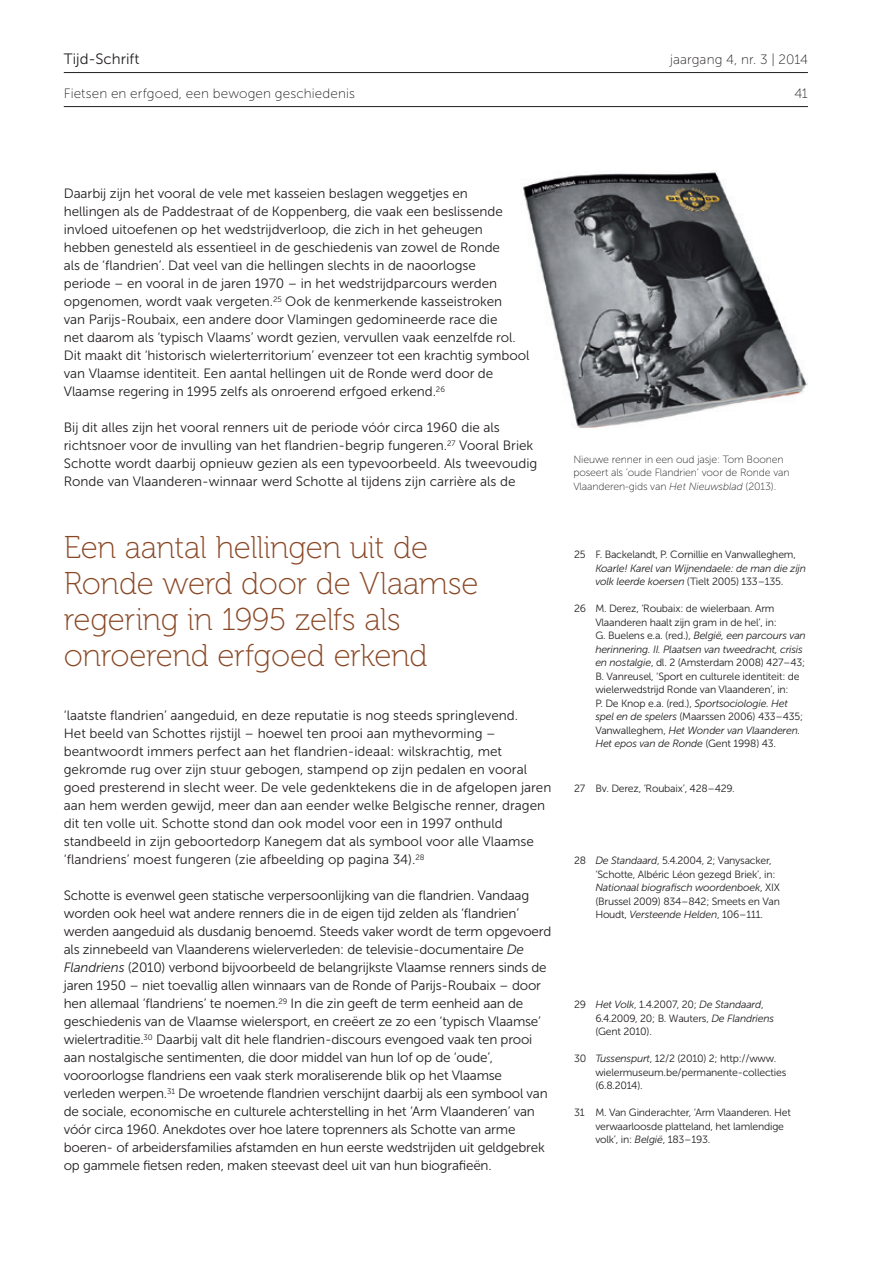
<style>
.page{position:relative;width:893px;height:1263px;background:#fff}
.page>*{position:absolute;margin:0;border:0;box-sizing:border-box;transform-origin:0 0}
.t1{font:31.5px/36px "Museo 100";letter-spacing:-.015em;color:#894724}
.t2{font:15px "Museo Sans 300";letter-spacing:.005em;color:#231f20}
.t3{font:13.5px/18px "Museo Sans 300";letter-spacing:-.005em;color:#231f20}
.t4{font:13.5px "Museo Sans 100";letter-spacing:.01em;color:#231f20}
.t5{font:10.5px/13.5px "Museo Sans 300";letter-spacing:-.02em;color:#231f20}
.t6{font:10.5px/13.5px "Museo Sans 100";letter-spacing:-.01em;color:#231f20}
.t7{font:italic 10.5px/13.5px "Museo Sans 300";letter-spacing:-.02em;color:#231f20}
.s1{font-style:italic}
.s2{font-style:normal}
</style>
<div class="page">
<hr style="left:64px;top:72px;width:744px;height:1px;background:#231f20">
<hr style="left:64px;top:106px;width:744px;height:1px;background:#231f20">
<img style="left:523px;top:170px;width:285px;height:259px">
<p class="t2" style="left:64px;top:51px;width:77px">Tijd-Schrift</p>
<p class="t4" style="left:64px;top:86px;width:293px">Fietsen en erfgoed, een bewogen geschiedenis</p>
<p class="t4" style="left:670px;top:52px;width:139px">jaargang 4, nr. 3 | 2014</p>
<p class="t4" style="left:794px;top:86px;width:15px">41</p>
<p class="t3" style="left:64px;top:184px;width:467px">Daarbij zijn het vooral de vele met kasseien beslagen weggetjes en<br>hellingen als de Paddestraat of de Koppenberg, die vaak een beslissende invloed uitoefenen op het wedstrijdverloop, die zich in het geheugen hebben genesteld als essentieel in de geschiedenis van zowel de Ronde<br>als de ‘flandrien’. Dat veel van die hellingen slechts in de naoorlogse<br>periode – en vooral in de jaren 1970 – in het wedstrijdparcours werden opgenomen, wordt vaak vergeten.<sup>25</sup> Ook de kenmerkende kasseistroken<br>van Parijs-Roubaix, een andere door Vlamingen gedomineerde race die<br>net daarom als ‘typisch Vlaams’ wordt gezien, vervullen vaak eenzelfde rol.<br>Dit maakt dit ‘historisch wielerterritorium’ evenzeer tot een krachtig symbool van Vlaamse identiteit. Een aantal hellingen uit de Ronde werd door de Vlaamse regering in 1995 zelfs als onroerend erfgoed erkend.<sup>26</sup></p>
<p class="t3" style="left:64px;top:418px;width:475px">Bij dit alles zijn het vooral renners uit de periode vóór circa 1960 die als richtsnoer voor de invulling van het flandrien-begrip fungeren.<sup>27</sup> Vooral Briek Schotte wordt daarbij opnieuw gezien als een typevoorbeeld. Als tweevoudig Ronde van Vlaanderen-winnaar werd Schotte al tijdens zijn carrière als de</p>
<h1 class="t1" style="left:64px;top:530px;width:416px">Een aantal hellingen uit de<br>Ronde werd door de Vlaamse regering in 1995 zelfs als onroerend erfgoed erkend</h1>
<p class="t3" style="left:64px;top:706px;width:489px">‘laatste flandrien’ aangeduid, en deze reputatie is nog steeds springlevend.<br>Het beeld van Schottes rijstijl – hoewel ten prooi aan mythevorming – beantwoordt immers perfect aan het flandrien-ideaal: wilskrachtig, met gekromde rug over zijn stuur gebogen, stampend op zijn pedalen en vooral goed presterend in slecht weer. De vele gedenktekens die in de afgelopen jaren aan hem werden gewijd, meer dan aan eender welke Belgische renner, dragen dit ten volle uit. Schotte stond dan ook model voor een in 1997 onthuld standbeeld in zijn geboortedorp Kanegem dat als symbool voor alle Vlaamse ‘flandriens’ moest fungeren (zie afbeelding op pagina 34).<sup>28</sup></p>
<p class="t3" style="left:64px;top:886px;width:489px">Schotte is evenwel geen statische verpersoonlijking van die flandrien. Vandaag worden ook heel wat andere renners die in de eigen tijd zelden als ‘flandrien’ werden aangeduid als dusdanig benoemd. Steeds vaker wordt de term opgevoerd als zinnebeeld van Vlaanderens wielerverleden: de televisie-documentaire <span class="s1">De Flandriens</span> (2010) verbond bijvoorbeeld de belangrijkste Vlaamse renners sinds de jaren 1950 – niet toevallig allen winnaars van de Ronde of Parijs-Roubaix – door hen allemaal ‘flandriens’ te noemen.<sup>29</sup> In die zin geeft de term eenheid aan de geschiedenis van de Vlaamse wielersport, en creëert ze zo een ‘typisch Vlaamse’ wielertraditie.<sup>30</sup> Daarbij valt dit hele flandrien-discours evengoed vaak ten prooi aan nostalgische sentimenten, die door middel van hun lof op de ‘oude’, vooroorlogse flandriens een vaak sterk moraliserende blik op het Vlaamse verleden werpen.<sup>31</sup> De wroetende flandrien verschijnt daarbij als een symbool van de sociale, economische en culturele achterstelling in het ‘Arm Vlaanderen’ van vóór circa 1960. Anekdotes over hoe latere toprenners als Schotte van arme boeren- of arbeidersfamilies afstamden en hun eerste wedstrijden uit geldgebrek op gammele fietsen reden, maken steevast deel uit van hun biografieën.</p>
<p class="t6" style="left:573px;top:452px;width:218px">Nieuwe renner in een oud jasje: Tom Boonen poseert als ‘oude Flandrien’ voor de Ronde van<br>Vlaanderen-gids van <span class="s1">Het Nieuwsblad</span> (2013).</p>
<p class="t5" style="left:574px;top:548px;width:223px">25 F. Backelandt, P. Cornillie en Vanwalleghem,</p>
<p class="t7" style="left:595px;top:561px;width:212px">Koarle! Karel van Wijnendaele: de man die zijn volk leerde koersen <span class="s2">(Tielt 2005) 133–135.</span></p>
<p class="t5" style="left:595px;top:602px;width:212px;text-indent:-21px">26 M. Derez, ‘Roubaix: de wielerbaan. Arm Vlaanderen haalt zijn gram in de hel’, in:<br>G. Buelens e.a. (red.), <span class="s1">België, een parcours van herinnering. II. Plaatsen van tweedracht, crisis en nostalgie</span>, dl. 2 (Amsterdam 2008) 427–43; B. Vanreusel, ‘Sport en culturele identiteit: de wielerwedstrijd Ronde van Vlaanderen’, in:<br>P. De Knop e.a. (red.), <span class="s1">Sportsociologie. Het spel en de spelers</span> (Maarssen 2006) 433–435; Vanwalleghem, <span class="s1">Het Wonder van Vlaanderen.<br>Het epos van de Ronde</span> (Gent 1998) 43.</p>
<p class="t5" style="left:574px;top:782px;width:162px">27 Bv. Derez, ‘Roubaix’, 428–429.</p>
<p class="t5" style="left:595px;top:854px;width:186px;text-indent:-21px">28 <span class="s1">De Standaard</span>, 5.4.2004, 2; Vanysacker, ‘Schotte, Albéric Léon gezegd Briek’, in:<br><span class="s1">Nationaal biografisch woordenboek</span>, XIX (Brussel 2009) 834–842; Smeets en Van Houdt, <span class="s1">Versteende Helden</span>, 106–111.</p>
<p class="t5" style="left:595px;top:998px;width:180px;text-indent:-21px">29 <span class="s1">Het Volk</span>, 1.4.2007, 20; <span class="s1">De Standaard</span>,<br>6.4.2009, 20; B. Wauters, <span class="s1">De Flandriens </span>(Gent 2010).</p>
<p class="t5" style="left:595px;top:1052px;width:192px;text-indent:-21px">30 <span class="s1">Tussenspurt</span>, 12/2 (2010) 2; http://www. wielermuseum.be/permanente-collecties (6.8.2014).</p>
<p class="t5" style="left:595px;top:1106px;width:197px;text-indent:-21px">31 M. Van Ginderachter, ‘Arm Vlaanderen. Het verwaarloosde platteland, het lamlendige volk’, in: <span class="s1">België</span>, 183–193.</p>
</div>
